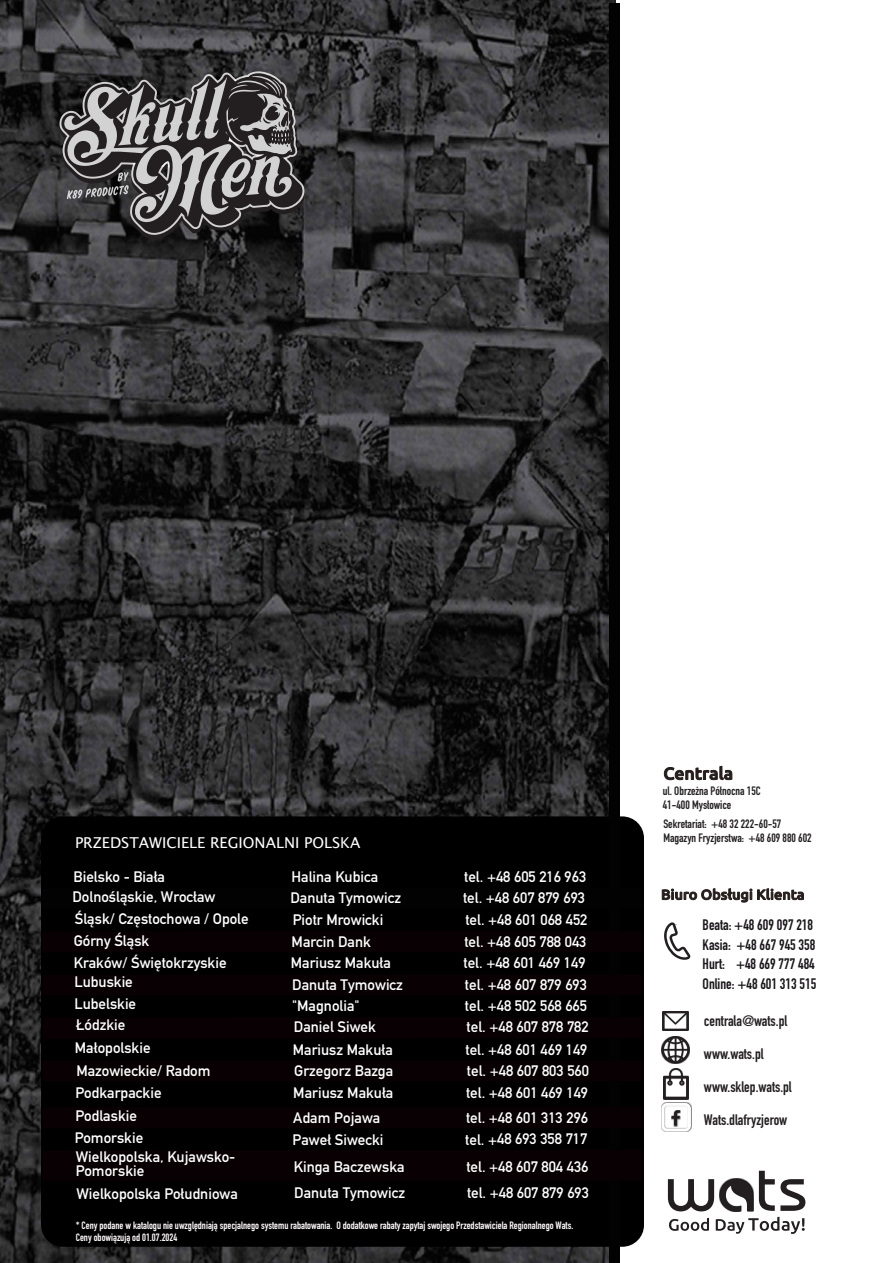
<style>
.page{position:relative;width:894px;height:1263px;background:#fff}
.page>*{position:absolute;margin:0;border:0;box-sizing:border-box;transform-origin:0 0}
.t1{font:700 15px/22.2px "DIN Alternate";color:#fff}
.t2{font:700 15px/19.5px "DIN Condensed";color:#191619}
.t3{font:700 15px/33px "DIN Condensed";color:#231f20}
.t4{font:15px "Lucida Grande";color:#fff}
.t5{font:700 12px/14.4px "DIN Condensed";color:#231f20}
.t6{font:700 10.5px/12px "DIN Condensed";color:#fffcfd}
</style>
<div class="page">
<img style="left:0;top:0;width:615px;height:1263px">
<svg style="left:661px;top:888px;width:142px;height:14px"></svg>
<div style="left:41px;top:816px;width:602px;height:431px;background:#000;border-radius:22px"></div>
<div style="left:609px;top:3px;width:10px;height:1260px;background:#020202"></div>
<svg style="left:667px;top:1171px;width:138px;height:63px"></svg>
<svg style="left:664px;top:922px;width:26px;height:38px"></svg>
<svg style="left:661px;top:1011px;width:28px;height:88px"></svg>
<svg style="left:664px;top:766px;width:67px;height:14px"></svg>
<div style="left:43px;top:931px;width:599px;height:22px;background:#080002"></div>
<div style="left:43px;top:974px;width:599px;height:22px;background:#080002"></div>
<div style="left:43px;top:1017px;width:599px;height:22px;background:#080002"></div>
<div style="left:43px;top:1060px;width:599px;height:22px;background:#080002"></div>
<div style="left:43px;top:1107px;width:599px;height:21px;background:#080002"></div>
<div style="left:43px;top:1150px;width:599px;height:31px;background:#080002"></div>
<img style="left:661px;top:1103px;width:30px;height:29px">
<div style="left:661px;top:1103px;width:29px;height:28px;border:3px solid #fff;border-radius:4px"></div>
<img style="left:679px;top:1110px;width:1px;height:16px">
<svg style="left:671px;top:1110px;width:8px;height:16px"></svg>
<svg style="left:59px;top:71px;width:245px;height:169px;background:#595758"></svg>
<p class="t4" style="left:75px;top:836px;width:287px">PRZEDSTAWICIELE REGIONALNI POLSKA</p>
<p class="t1" style="left:74px;top:867px;width:93px">Bielsko - Biała</p>
<p class="t1" style="left:291px;top:866px;width:88px">Halina Kubica</p>
<p class="t1" style="left:464px;top:866px;width:123px">tel. +48 605 216 963</p>
<p class="t1" style="left:72px;top:886px;width:144px">Dolnośląskie, Wrocław</p>
<p class="t1" style="left:290px;top:888px;width:112px">Danuta Tymowicz</p>
<p class="t1" style="left:463px;top:888px;width:123px">tel. +48 607 879 693</p>
<p class="t1" style="left:75px;top:908px;width:175px">Śląsk/ Częstochowa / Opole</p>
<p class="t1" style="left:292px;top:910px;width:92px">Piotr Mrowicki</p>
<p class="t1" style="left:465px;top:910px;width:123px">tel. +48 601 068 452</p>
<p class="t1" style="left:74px;top:930px;width:77px">Górny Śląsk</p>
<p class="t1" style="left:291px;top:932px;width:81px">Marcin Dank</p>
<p class="t1" style="left:464px;top:932px;width:123px">tel. +48 605 788 043</p>
<p class="t1" style="left:74px;top:952px;width:154px">Kraków/ Świętokrzyskie</p>
<p class="t1" style="left:292px;top:974px;width:112px">Danuta Tymowicz</p>
<p class="t1" style="left:465px;top:974px;width:123px">tel. +48 607 879 693</p>
<p class="t1" style="left:292px;top:996px;width:69px">"Magnolia"</p>
<p class="t1" style="left:465px;top:996px;width:123px">tel. +48 502 568 665</p>
<p class="t1" style="left:294px;top:1017px;width:84px">Daniel Siwek</p>
<p class="t1" style="left:466px;top:1017px;width:123px">tel. +48 607 878 782</p>
<p class="t1" style="left:292px;top:1039px;width:102px">Mariusz Makuła</p>
<p class="t1" style="left:465px;top:1039px;width:123px">tel. +48 601 469 149</p>
<p class="t1" style="left:291px;top:953px;width:102px">Mariusz Makuła</p>
<p class="t1" style="left:463px;top:953px;width:123px">tel. +48 601 469 149</p>
<p class="t1" style="left:74px;top:972px;width:63px">Lubuskie<br>Lubelskie</p>
<p class="t1" style="left:75px;top:1014px;width:77px;line-height:23.4px">Łódzkie<br>Małopolskie</p>
<p class="t1" style="left:76px;top:1061px;width:136px">Mazowieckie/ Radom</p>
<p class="t1" style="left:294px;top:1060px;width:100px">Grzegorz Bazga</p>
<p class="t1" style="left:467px;top:1060px;width:123px">tel. +48 607 803 560</p>
<p class="t1" style="left:293px;top:1107px;width:89px">Adam Pojawa</p>
<p class="t1" style="left:466px;top:1107px;width:123px">tel. +48 601 313 296</p>
<p class="t1" style="left:292px;top:1129px;width:92px">Paweł Siwecki</p>
<p class="t1" style="left:465px;top:1129px;width:123px">tel. +48 693 358 717</p>
<p class="t1" style="left:76px;top:1147px;width:161px">Wielkopolska, Kujawsko-</p>
<p class="t1" style="left:75px;top:1083px;width:88px">Podkarpackie</p>
<p class="t1" style="left:293px;top:1083px;width:102px">Mariusz Makuła</p>
<p class="t1" style="left:466px;top:1082px;width:123px">tel. +48 601 469 149</p>
<p class="t1" style="left:75px;top:1106px;width:70px;line-height:21.5px">Podlaskie<br>Pomorskie</p>
<p class="t1" style="left:76px;top:1161px;width:70px">Pomorskie</p>
<p class="t1" style="left:293px;top:1157px;width:112px">Kinga Baczewska</p>
<p class="t1" style="left:466px;top:1156px;width:123px">tel. +48 607 804 436</p>
<p class="t1" style="left:76px;top:1183px;width:163px">Wielkopolska Południowa</p>
<p class="t1" style="left:294px;top:1183px;width:112px">Danuta Tymowicz</p>
<p class="t1" style="left:467px;top:1183px;width:123px">tel. +48 607 879 693</p>
<p class="t6" style="left:76px;top:1221px;width:499px">* Ceny podane w katalogu nie uwzględniają specjalnego systemu rabatowania. O dodatkowe rabaty zapytaj swojego Przedstawiciela Regionalnego Wats.<br>Ceny obowiązują od 01.07.2024</p>
<p class="t5" style="left:662px;top:785px;width:99px">ul. Obrzeżna Północna 15C<br>41-400 Mysłowice</p>
<p class="t5" style="left:663px;top:818px;width:150px">Sekretariat: +48 32 222-60-57<br>Magazyn Fryzjerstwa: +48 609 880 602</p>
<p class="t2" style="left:702px;top:917px;width:115px">Beata: +48 609 097 218<br>Kasia: +48 667 945 358<br>Hurt: +48 669 777 484<br>Online: +48 601 313 515</p>
<p class="t3" style="left:703px;top:1006px;width:85px">centrala@wats.pl</p>
<p class="t3" style="left:703px;top:1039px;width:61px">www.wats.pl</p>
<p class="t3" style="left:703px;top:1072px;width:89px">www.sklep.wats.pl<br>Wats.dlafryzjerow</p>
</div>
